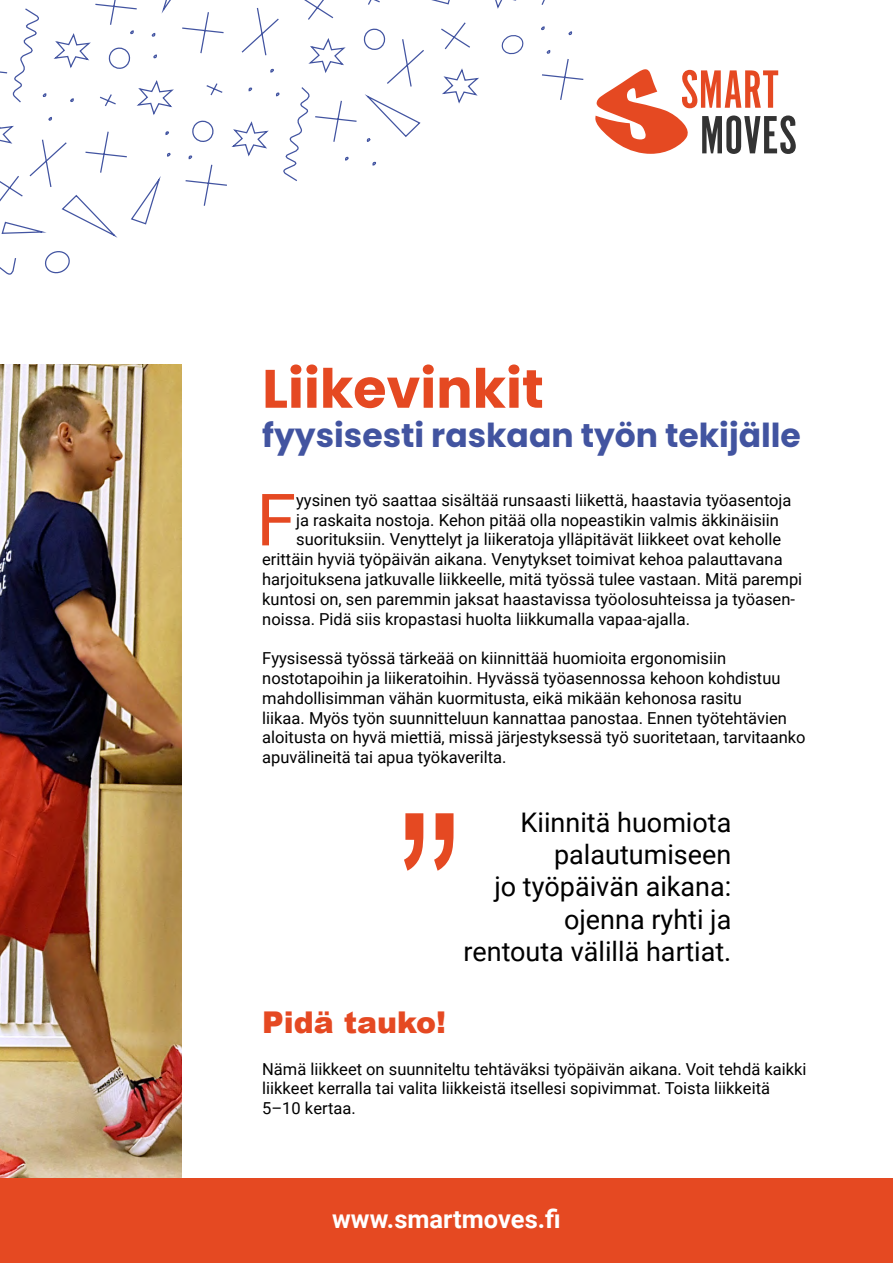
<style>
.page{position:relative;width:893px;height:1263px;background:#fff}
.page>*{position:absolute;margin:0;border:0;box-sizing:border-box;transform-origin:0 0}
.leipis{font:72.15px "Roboto";color:#e54922}
.ots{font:700 54px "Poppins";color:#e54922}
.t1{font:700 33px "Poppins";color:#4254a0}
.t2{font:900 30px "Arial";color:#e54922}
.leipis-2{font:27px "Roboto";color:#000}
.t3{font:700 25.5px "Roboto";color:#fff}
.leipis-3{font:16.5px/19.8px "Roboto";color:#000}
</style>
<div class="page">
<img style="left:0;top:365px;width:181px;height:813px">
<svg style="left:404px;top:813px;width:49px;height:58px"></svg>
<svg style="left:0;top:0;width:584px;height:275px"></svg>
<svg style="left:595px;top:69px;width:201px;height:85px"></svg>
<div style="left:0;top:1178px;width:893px;height:85px;background:#e54922"></div>
<p class="ots" style="left:262px;top:357px;width:283px">Liikevinkit</p>
<p class="t1" style="left:262px;top:417px;width:540px">fyysisesti raskaan työn tekijälle</p>
<p class="leipis" style="left:256px;top:469px;width:41px">F</p>
<p class="leipis-3" style="left:296px;top:489px;width:497px">yysinen työ saattaa sisältää runsaasti liikettä, haastavia työasentoja</p>
<p class="leipis-3" style="left:296px;top:509px;width:484px">ja raskaita nostoja. Kehon pitää olla nopeastikin valmis äkkinäisiin</p>
<p class="leipis-3" style="left:296px;top:529px;width:486px">suorituksiin. Venyttelyt ja liikeratoja ylläpitävät liikkeet ovat keholle</p>
<p class="leipis-3" style="left:262px;top:549px;width:522px">erittäin hyviä työpäivän aikana. Venytykset toimivat kehoa palauttavana</p>
<p class="leipis-3" style="left:262px;top:569px;width:542px">harjoituksena jatkuvalle liikkeelle, mitä työssä tulee vastaan. Mitä parempi</p>
<p class="leipis-3" style="left:262px;top:588px;width:534px">kuntosi on, sen paremmin jaksat haastavissa työolosuhteissa ja työasen-</p>
<p class="leipis-3" style="left:262px;top:608px;width:429px">noissa. Pidä siis kropastasi huolta liikkumalla vapaa-ajalla.</p>
<p class="leipis-3" style="left:262px;top:648px;width:545px">Fyysisessä työssä tärkeää on kiinnittää huomioita ergonomisiin nostotapoihin ja liikeratoihin. Hyvässä työasennossa kehoon kohdistuu mahdollisimman vähän kuormitusta, eikä mikään kehonosa rasitu<br>liikaa. Myös työn suunnitteluun kannattaa panostaa. Ennen työtehtävien aloitusta on hyvä miettiä, missä järjestyksessä työ suoritetaan, tarvitaanko apuvälineitä tai apua työkaverilta.</p>
<p class="leipis-2" style="left:520px;top:803px;width:212px">Kiinnitä huomiota</p>
<p class="leipis-2" style="left:554px;top:835px;width:179px">palautumiseen</p>
<p class="leipis-2" style="left:494px;top:868px;width:239px">jo työpäivän aikana:</p>
<p class="leipis-2" style="left:564px;top:900px;width:169px">ojenna ryhti ja</p>
<p class="leipis-2" style="left:463px;top:933px;width:270px">rentouta välillä hartiat.</p>
<p class="t2" style="left:262px;top:1001px;width:185px">Pidä tauko!</p>
<p class="leipis-3" style="left:262px;top:1058px;width:546px">Nämä liikkeet on suunniteltu tehtäväksi työpäivän aikana. Voit tehdä kaikki liikkeet kerralla tai valita liikkeistä itsellesi sopivimmat. Toista liikkeitä<br>5–10 kertaa.</p>
<h3 class="t3" style="left:332px;top:1201px;width:230px">www.smartmoves.fi</h3>
</div>
